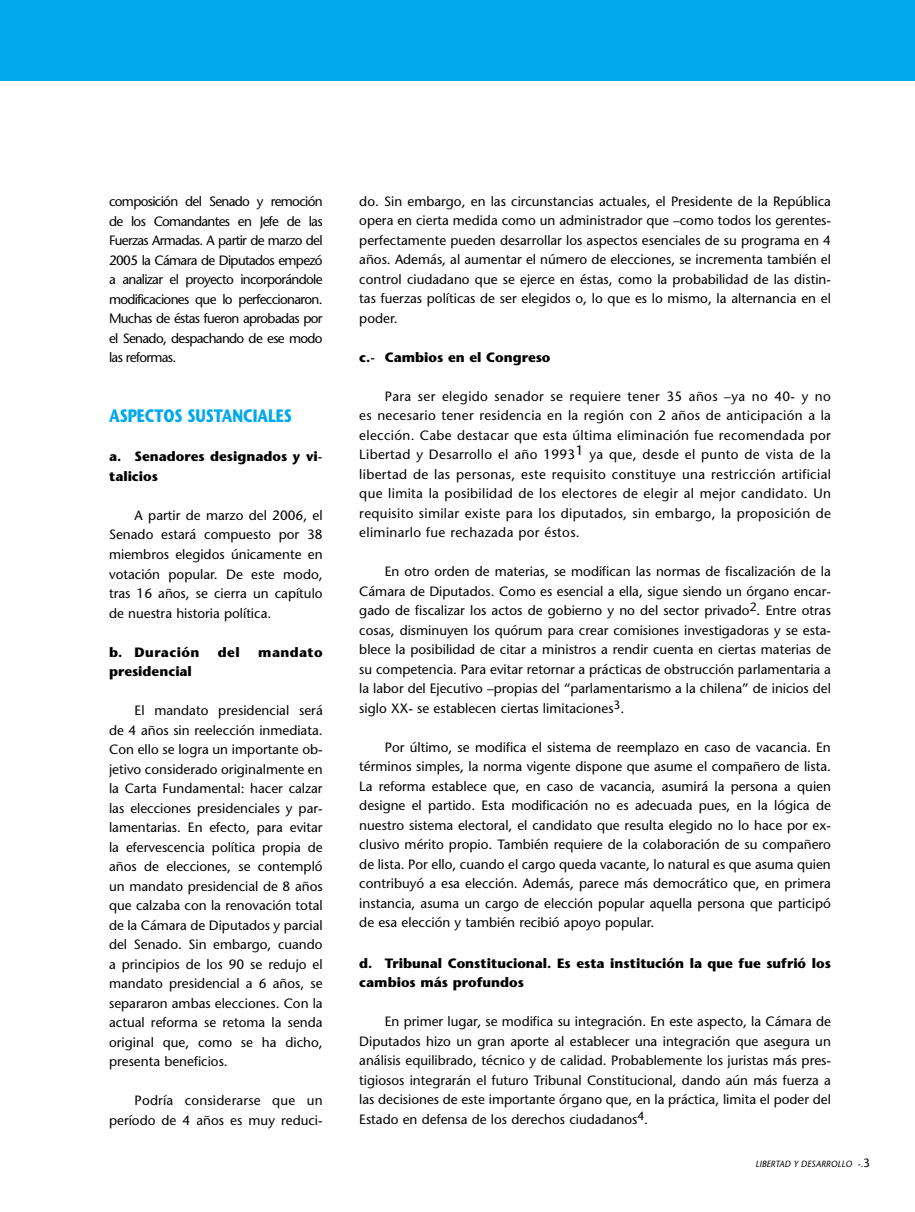
<style>
.page{position:relative;width:915px;height:1212px;background:#fff}
.page>*{position:absolute;margin:0;border:0;box-sizing:border-box;transform-origin:0 0}
.t1{font:700 18px "Stone Sans";letter-spacing:-.005em;color:#00a8ec;scale:.8 1}
.t2{font:13.5px/19.5px "Stone Sans";color:#000;text-align:justify}
.t3{font:700 13.5px/19.5px "Stone Sans";color:#000}
.t4{font:700 13.5px "Stone Sans";letter-spacing:.03em;color:#000}
.t5{font:italic 9px "Stone Sans";color:#000}
.s1{font-style:normal}
.s2{font-style:normal;font-size:12px}
</style>
<div class="page">
<div style="left:0;top:0;width:914px;height:81px;background:#00a8ec"></div>
<p class="t2" style="left:109px;top:192px;width:215px">composición del Senado y remoción de los Comandantes en Jefe de las Fuerzas Armadas. A partir de marzo del 2005 la Cámara de Diputados empezó a analizar el proyecto incorporándole modificaciones que lo perfeccionaron.<br>Muchas de éstas fueron aprobadas por el Senado, despachando de ese modo las reformas.</p>
<h1 class="t1" style="left:109px;top:405px;width:230px">ASPECTOS SUSTANCIALES</h1>
<p class="t3" style="left:109px;top:447px;width:215px">a. Senadores designados y vi&shy;talicios</p>
<p class="t2" style="left:109px;top:505px;width:215px;text-indent:26px">A partir de marzo del 2006, el Senado estará compuesto por 38 miembros elegidos únicamente en votación popular. De este modo, tras 16 años, se cierra un capítulo de nuestra historia política.</p>
<p class="t4" style="left:109px;top:644px;width:92px">b. Duración</p>
<p class="t3" style="left:218px;top:642px;width:23px">del</p>
<p class="t4" style="left:258px;top:644px;width:66px">mandato</p>
<p class="t3" style="left:109px;top:661px;width:84px">presidencial</p>
<p class="t2" style="left:109px;top:700px;width:215px;text-indent:26px">El mandato presidencial será de 4 años sin reelección inmediata.<br>Con ello se logra un importante ob&shy;jetivo considerado originalmente en la Carta Fundamental: hacer calzar las elecciones presidenciales y par&shy;lamentarias. En efecto, para evitar la efervescencia política propia de años de elecciones, se contempló un mandato presidencial de 8 años que calzaba con la renovación total de la Cámara de Diputados y parcial del Senado. Sin embargo, cuando a principios de los 90 se redujo el mandato presidencial a 6 años, se separaron ambas elecciones. Con la actual reforma se retoma la senda original que, como se ha dicho, presenta beneficios.</p>
<p class="t2" style="left:109px;top:1090px;width:215px;text-align:right">Podría considerarse que un período de 4 años es muy reduci-</p>
<p class="t2" style="left:359px;top:191px;width:473px">do. Sin embargo, en las circunstancias actuales, el Presidente de la República opera en cierta medida como un administrador que –como todos los gerentes&shy;perfectamente pueden desarrollar los aspectos esenciales de su programa en 4 años. Además, al aumentar el número de elecciones, se incrementa también el control ciudadano que se ejerce en éstas, como la probabilidad de las distin&shy;tas fuerzas políticas de ser elegidos o, lo que es lo mismo, la alternancia en el poder.</p>
<p class="t3" style="left:359px;top:347px;width:193px">c.- Cambios en el Congreso</p>
<p class="t2" style="left:359px;top:386px;width:473px;text-indent:26px">Para ser elegido senador se requiere tener 35 años –ya no 40- y no es necesario tener residencia en la región con 2 años de anticipación a la elección. Cabe destacar que esta última eliminación fue recomendada por Libertad y Desarrollo el año 19931 ya que, desde el punto de vista de la libertad de las personas, este requisito constituye una restricción artificial que limita la posibilidad de los electores de elegir al mejor candidato. Un requisito similar existe para los diputados, sin embargo, la proposición de eliminarlo fue rechazada por éstos.</p>
<p class="t2" style="left:359px;top:562px;width:473px;text-indent:26px">En otro orden de materias, se modifican las normas de fiscalización de la Cámara de Diputados. Como es esencial a ella, sigue siendo un órgano encar&shy;gado de fiscalizar los actos de gobierno y no del sector privado<sup>2</sup>. Entre otras cosas, disminuyen los quórum para crear comisiones investigadoras y se esta&shy;blece la posibilidad de citar a ministros a rendir cuenta en ciertas materias de su competencia. Para evitar retornar a prácticas de obstrucción parlamentaria a la labor del Ejecutivo –propias del “parlamentarismo a la chilena” de inicios del siglo XX- se establecen ciertas limitaciones<sup>3</sup>.</p>
<p class="t2" style="left:359px;top:737px;width:473px;text-indent:26px">Por último, se modifica el sistema de reemplazo en caso de vacancia. En términos simples, la norma vigente dispone que asume el compañero de lista.<br>La reforma establece que, en caso de vacancia, asumirá la persona a quien designe el partido. Esta modificación no es adecuada pues, en la lógica de nuestro sistema electoral, el candidato que resulta elegido no lo hace por ex&shy;clusivo mérito propio. También requiere de la colaboración de su compañero de lista. Por ello, cuando el cargo queda vacante, lo natural es que asuma quien contribuyó a esa elección. Además, parece más democrático que, en primera instancia, asuma un cargo de elección popular aquella persona que participó de esa elección y también recibió apoyo popular.</p>
<p class="t3" style="left:359px;top:953px;width:473px">d. Tribunal Constitucional. Es esta institución la que fue sufrió los cambios más profundos</p>
<p class="t2" style="left:359px;top:1012px;width:473px;text-indent:26px">En primer lugar, se modifica su integración. En este aspecto, la Cámara de Diputados hizo un gran aporte al establecer una integración que asegura un análisis equilibrado, técnico y de calidad. Probablemente los juristas más pres&shy;tigiosos integrarán el futuro Tribunal Constitucional, dando aún más fuerza a las decisiones de este importante órgano que, en la práctica, limita el poder del Estado en defensa de los derechos ciudadanos<sup>4</sup>.</p>
<p class="t5" style="left:755px;top:1159px;width:116px">LIBERTAD Y DESARROLLO <span class="s1">-.</span><span class="s2">3</span></p>
</div>
